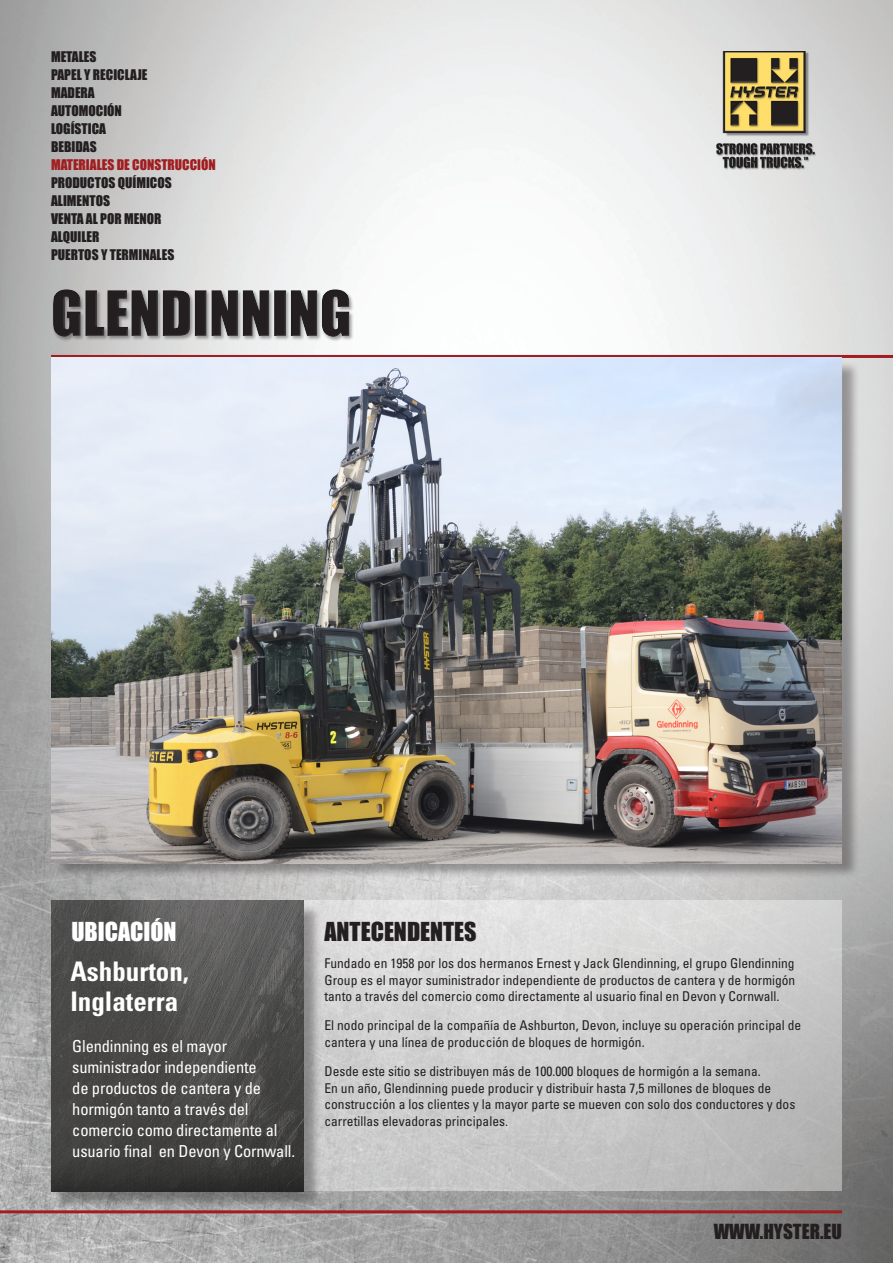
<style>
.page{position:relative;width:893px;height:1263px;background:#fff}
.page>*{position:absolute;margin:0;border:0;box-sizing:border-box;transform-origin:0 0}
.Location_Name{font:700 condensed 27px/30px "Univers";color:#fff}
.Sub_Headline_Black{font:24px "Impact";color:#231f20}
.Sub_Headline_White{font:24px "Impact";color:#fff}
.t1{font:19.2px "Impact";color:#231f20}
.Location_Text{font:condensed 16.5px/21px "Univers";letter-spacing:-.01em;color:#fff}
.Body_Text{font:condensed 13.5px/16.5px "Univers";color:#231f20}
.Services_Paragraph{font:13.5px "Impact";color:#231f20}
.Services_Paragraph-2{font:13.5px "Impact";color:#a11d20}
</style>
<div class="page">
<img style="left:0;top:0;width:893px;height:1263px">
<svg style="left:303px;top:901px;width:539px;height:290px;background:#cdcdcd"></svg>
<hr style="left:0;top:1210px;width:842px;height:3px;background:#a11d20">
<div style="left:53px;top:903px;width:269px;height:307px;background:#231f20;opacity:.4"></div>
<img style="left:51px;top:901px;width:252px;height:290px">
<div style="left:53px;top:360px;width:808px;height:519px;background:#231f20;opacity:.4"></div>
<hr style="left:51px;top:355px;width:842px;height:3px;background:#a11d20">
<img style="left:696px;top:51px;width:135px;height:130px">
<img style="left:51px;top:358px;width:791px;height:505px">
<div style="left:52px;top:289px;width:302px;height:53px;background:#231f20;opacity:.4"></div>
<div style="left:53px;top:290px;width:299px;height:49px;background:#fff;opacity:.7"></div>
<div style="left:50px;top:288px;width:301px;height:49px;background:#231f20;opacity:.23"></div>
<p class="Services_Paragraph" style="left:51px;top:46px;width:47px">METALES</p>
<p class="Services_Paragraph" style="left:51px;top:64px;width:98px">PAPEL Y RECICLAJE</p>
<p class="Services_Paragraph" style="left:51px;top:82px;width:45px">MADERA</p>
<p class="Services_Paragraph" style="left:51px;top:100px;width:72px">AUTOMOCIÓN</p>
<p class="Services_Paragraph" style="left:51px;top:118px;width:57px">LOGÍSTICA</p>
<p class="Services_Paragraph" style="left:51px;top:136px;width:47px">BEBIDAS</p>
<p class="Services_Paragraph-2" style="left:51px;top:154px;width:166px">MATERIALES DE CONSTRUCCIÓN</p>
<p class="Services_Paragraph" style="left:51px;top:172px;width:122px">PRODUCTOS QUÍMICOS</p>
<p class="Services_Paragraph" style="left:51px;top:190px;width:61px">ALIMENTOS</p>
<p class="Services_Paragraph" style="left:51px;top:208px;width:112px">VENTA AL POR MENOR</p>
<p class="Services_Paragraph" style="left:51px;top:226px;width:50px">ALQUILER</p>
<p class="Services_Paragraph" style="left:51px;top:244px;width:125px">PUERTOS Y TERMINALES</p>
<p class="Sub_Headline_White" style="left:71px;top:913px;width:107px">UBICACIÓN</p>
<p class="Sub_Headline_Black" style="left:324px;top:913px;width:154px">ANTECENDENTES</p>
<p class="Location_Name" style="left:70px;top:957px;width:120px">Ashburton,<br>Inglaterra</p>
<p class="Location_Text" style="left:72px;top:1035px;width:224px">Glendinning es el mayor suministrador independiente<br>de productos de cantera y de hormigón tanto a través del comercio como directamente al usuario final en Devon y Cornwall.</p>
<p class="Body_Text" style="left:324px;top:955px;width:472px;text-align:justify">Fundado en 1958 por los dos hermanos Ernest y Jack Glendinning, el grupo Glendinning Group es el mayor suministrador independiente de productos de cantera y de hormigón tanto a través del comercio como directamente al usuario final en Devon y Cornwall.</p>
<p class="Body_Text" style="left:324px;top:1017px;width:478px">El nodo principal de la compañía de Ashburton, Devon, incluye su operación principal de cantera y una línea de producción de bloques de hormigón.</p>
<p class="Body_Text" style="left:324px;top:1063px;width:472px">Desde este sitio se distribuyen más de 100.000 bloques de hormigón a la semana.<br>En un año, Glendinning puede producir y distribuir hasta 7,5 millones de bloques de construcción a los clientes y la mayor parte se mueven con solo dos conductores y dos carretillas elevadoras principales.</p>
<p class="t1" style="left:714px;top:1216px;width:130px">WWW.HYSTER.EU</p>
</div>
